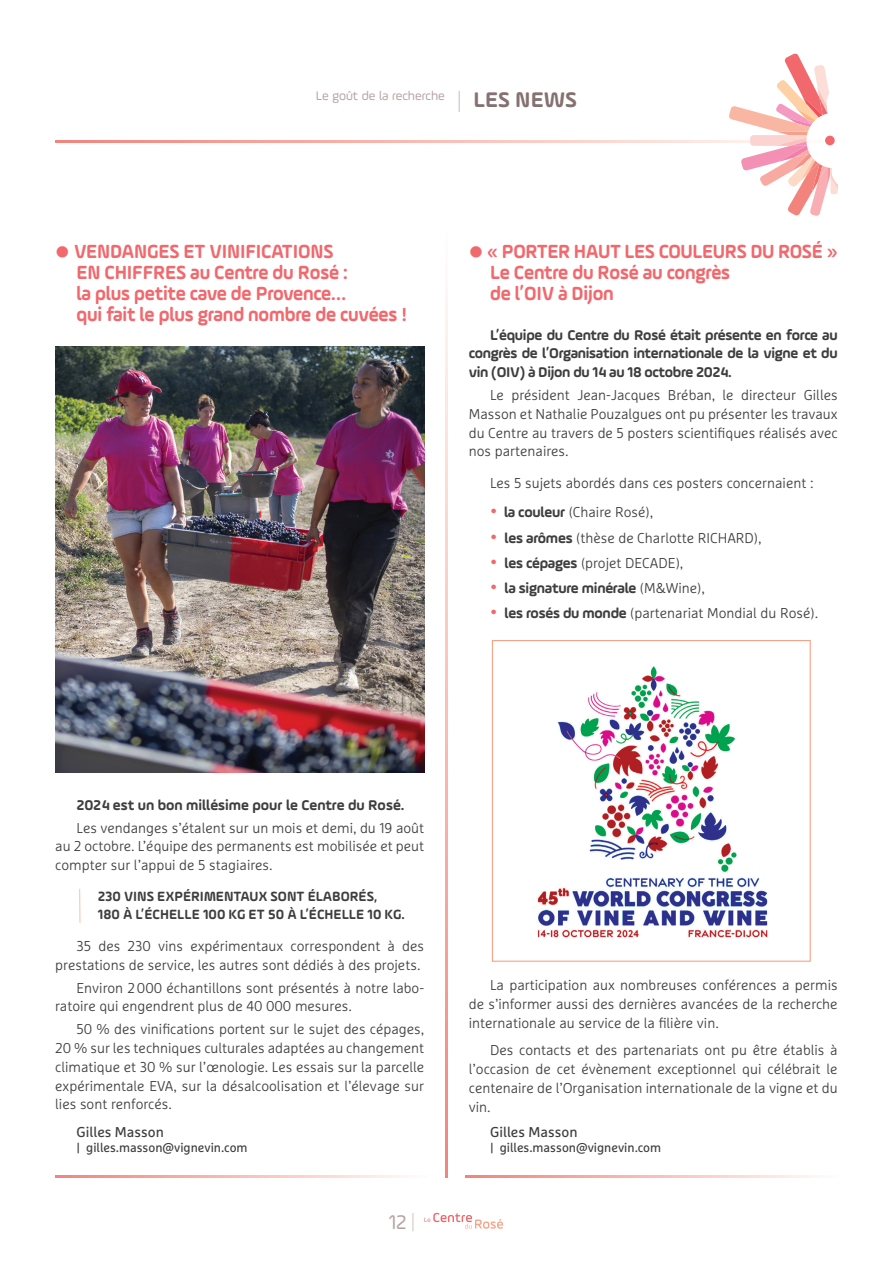
<style>
.page{position:relative;width:893px;height:1263px;background:#fff}
.page>*{position:absolute;margin:0;border:0;box-sizing:border-box;transform-origin:0 0}
.t1{font:21px "Ample Soft";color:#b5a1a2}
.t2{font:700 20.25px/21px "Ample Soft";letter-spacing:-.01em;color:#f1686d;scale:.95 1}
.t3{font:700 15px/18.8px "Ample Soft";letter-spacing:-.02em;color:#3e3e3f;text-align:justify}
.t4{font:700 15px "Ample Soft";color:#3e3e3f}
.t5{font:300 14.25px/18.8px "Marselis Pro";color:#3e3e3f;text-align:justify}
.t6{font:700 14.25px/18.8px "Ample Soft";color:#3e3e3f}
.t7{font:14.25px "Marselis Pro";color:#3e3e3f}
.t8{font:13.05px "Ample Soft";color:#b5a1a2}
.t9{font:12.75px "Marselis Pro";color:#3e3e3f}
.s1{font-weight:200;font-size:22.5px}
.s2{font-weight:700;font-size:22.5px;color:#867171}
.s3{font-size:19.5px;color:#f1686d}
.s4{font-family:"Ample Soft";font-weight:700;font-size:15px}
.s5{font-family:"Marselis Pro";font-weight:300;font-size:19.5px;color:#f1686d}
.s6{font-family:"Marselis Pro";font-weight:300;font-size:14.25px}
.s7{font-weight:200;font-size:19.5px}
</style>
<div class="page">
<svg style="left:424px;top:1213px;width:79px;height:16px"></svg>
<img style="left:55px;top:347px;width:369px;height:426px">
<svg style="left:55px;top:140px;width:674px;height:2px"></svg>
<svg style="left:729px;top:53px;width:108px;height:163px"></svg>
<div style="left:825px;top:136px;width:10px;height:9px;background:#f1686d;border-radius:50%"></div>
<svg style="left:445px;top:290px;width:3px;height:888px;background:#f9bbb4"></svg>
<img style="left:537px;top:666px;width:231px;height:272px">
<div style="left:492px;top:640px;width:319px;height:322px;border:1px solid #f7a387"></div>
<svg style="left:55px;top:1176px;width:352px;height:2px"></svg>
<svg style="left:466px;top:1176px;width:351px;height:2px"></svg>
<hr style="left:79px;top:889px;width:1px;height:34px;background:#f7a387">
<p class="t8" style="left:316px;top:88px;width:263px">Le goût de la recherche <span class="s1">|</span> <span class="s2">LES NEWS</span></p>
<p class="t2" style="left:77px;top:240px;width:350px;text-indent:-21px">● VENDANGES ET VINIFICATIONS<br>EN CHIFFRES au Centre du Rosé :<br>la plus petite cave de Provence…<br>qui fait le plus grand nombre de cuvées !</p>
<p class="t2" style="left:490px;top:240px;width:367px;text-indent:-21px">● « PORTER HAUT LES COULEURS DU ROSÉ »<br>Le Centre du Rosé au congrès<br>de l’OIV à Dijon</p>
<p class="t3" style="left:469px;top:325px;width:370px;text-indent:21px">L’équipe du Centre du Rosé était présente en force au congrès de l’Organisation internationale de la vigne et du vin (OIV) à Dijon du 14 au 18 octobre 2024.</p>
<p class="t5" style="left:469px;top:385px;width:370px;text-indent:21px">Le président Jean-Jacques Bréban, le directeur Gilles Masson et Nathalie Pouzalgues ont pu présenter les travaux du Centre au travers de 5 posters scientifiques réalisés avec nos partenaires.</p>
<p class="t5" style="left:490px;top:473px;width:325px">Les 5 sujets abordés dans ces posters concernaient :</p>
<p class="t5" style="left:490px;top:503px;width:164px"><span class="s3">•</span> <span class="s4">la couleur</span> (Chaire Rosé),</p>
<p class="t5" style="left:490px;top:528px;width:273px"><span class="s3">•</span> <span class="s4">les arômes</span> (thèse de Charlotte RICHARD),</p>
<p class="t5" style="left:490px;top:553px;width:195px"><span class="s3">•</span> <span class="s4">les cépages</span> (projet DECADE),</p>
<p class="t3" style="left:490px;top:579px;width:216px"><span class="s5">•</span> la signature minérale <span class="s6">(M&amp;Wine),</span></p>
<p class="t5" style="left:490px;top:604px;width:329px"><span class="s3">•</span> <span class="s4">les rosés du monde</span> (partenariat Mondial du Rosé).</p>
<p class="t4" style="left:77px;top:795px;width:329px">2024 est un bon millésime pour le Centre du Rosé.</p>
<p class="t5" style="left:55px;top:818px;width:370px;text-indent:21px">Les vendanges s’étalent sur un mois et demi, du 19 août au 2 octobre. L’équipe des permanents est mobilisée et peut compter sur l’appui de 5 stagiaires.</p>
<p class="t6" style="left:98px;top:886px;width:308px">230 VINS EXPÉRIMENTAUX SONT ÉLABORÉS,<br>180 À L’ÉCHELLE 100 KG ET 50 À L’ÉCHELLE 10 KG.</p>
<p class="t5" style="left:55px;top:936px;width:370px;text-align:right">35 des 230 vins expérimentaux correspondent à des prestations de service, les autres sont dédiés à des projets.</p>
<p class="t5" style="left:55px;top:978px;width:370px;text-indent:21px">Environ 2000 échantillons sont présentés à notre labo&shy;ratoire qui engendrent plus de 40 000 mesures.</p>
<p class="t5" style="left:55px;top:1020px;width:370px;text-indent:21px">50 % des vinifications portent sur le sujet des cépages, 20 % sur les techniques culturales adaptées au changement climatique et 30 % sur l’œnologie. Les essais sur la parcelle expérimentale EVA, sur la désalcoolisation et l’élevage sur lies sont renforcés.</p>
<p class="t7" style="left:77px;top:1124px;width:89px">Gilles Masson</p>
<p class="t9" style="left:77px;top:1140px;width:173px">| gilles.masson@vignevin.com</p>
<p class="t1" style="left:389px;top:1209px;width:27px">12 <span class="s7">|</span></p>
<p class="t5" style="left:469px;top:976px;width:370px;text-indent:21px">La participation aux nombreuses conférences a permis de s’informer aussi des dernières avancées de la recherche internationale au service de la filière vin.</p>
<p class="t5" style="left:469px;top:1040px;width:370px;text-indent:21px">Des contacts et des partenariats ont pu être établis à l’occasion de cet évènement exceptionnel qui célébrait le centenaire de l’Organisation internationale de la vigne et du vin.</p>
<p class="t7" style="left:490px;top:1124px;width:89px">Gilles Masson</p>
<p class="t9" style="left:490px;top:1140px;width:173px">| gilles.masson@vignevin.com</p>
</div>
